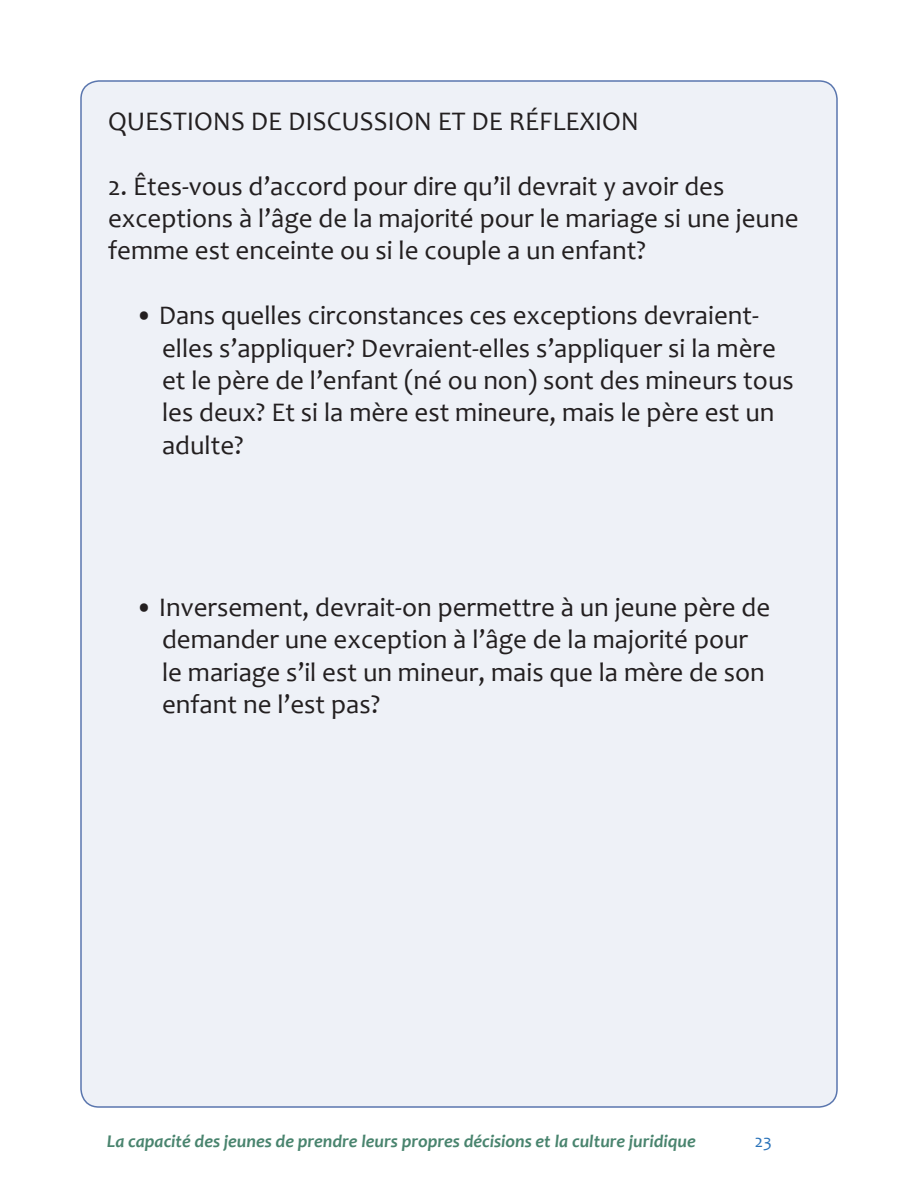
<style>
.page{position:relative;width:918px;height:1188px;background:#fff}
.page>*{position:absolute;margin:0;border:0;box-sizing:border-box;transform-origin:0 0}
.Paragraph_Style_3{font:27px/32.4px "Candara";color:#231f20}
.t1{font:italic 700 18px "Candara";color:#49846e}
.t2{font:18px "Candara";color:#2972b9}
</style>
<div class="page">
<div style="left:81px;top:81px;width:756px;height:1026px;background:#eef1f7;border-radius:18px"></div>
<p class="Paragraph_Style_3" style="left:108px;top:105px;width:533px">QUESTIONS DE DISCUSSION ET DE RÉFLEXION</p>
<p class="Paragraph_Style_3" style="left:108px;top:169px;width:692px">2. Êtes-vous d’accord pour dire qu’il devrait y avoir des exceptions à l’âge de la majorité pour le mariage si une jeune femme est enceinte ou si le couple a un enfant?</p>
<p class="Paragraph_Style_3" style="left:162px;top:299px;width:633px;text-indent:-27px">• Dans quelles circonstances ces exceptions devraient&shy;elles s’appliquer? Devraient-elles s’appliquer si la mère et le père de l’enfant (né ou non) sont des mineurs tous les deux? Et si la mère est mineure, mais le père est un adulte?</p>
<p class="Paragraph_Style_3" style="left:162px;top:591px;width:610px;text-indent:-27px">• Inversement, devrait-on permettre à un jeune père de demander une exception à l’âge de la majorité pour le mariage s’il est un mineur, mais que la mère de son enfant ne l’est pas?</p>
<p class="t1" style="left:107px;top:1130px;width:590px">La capacité des jeunes de prendre leurs propres décisions et la culture juridique</p>
<p class="t2" style="left:755px;top:1130px;width:19px">23</p>
</div>
